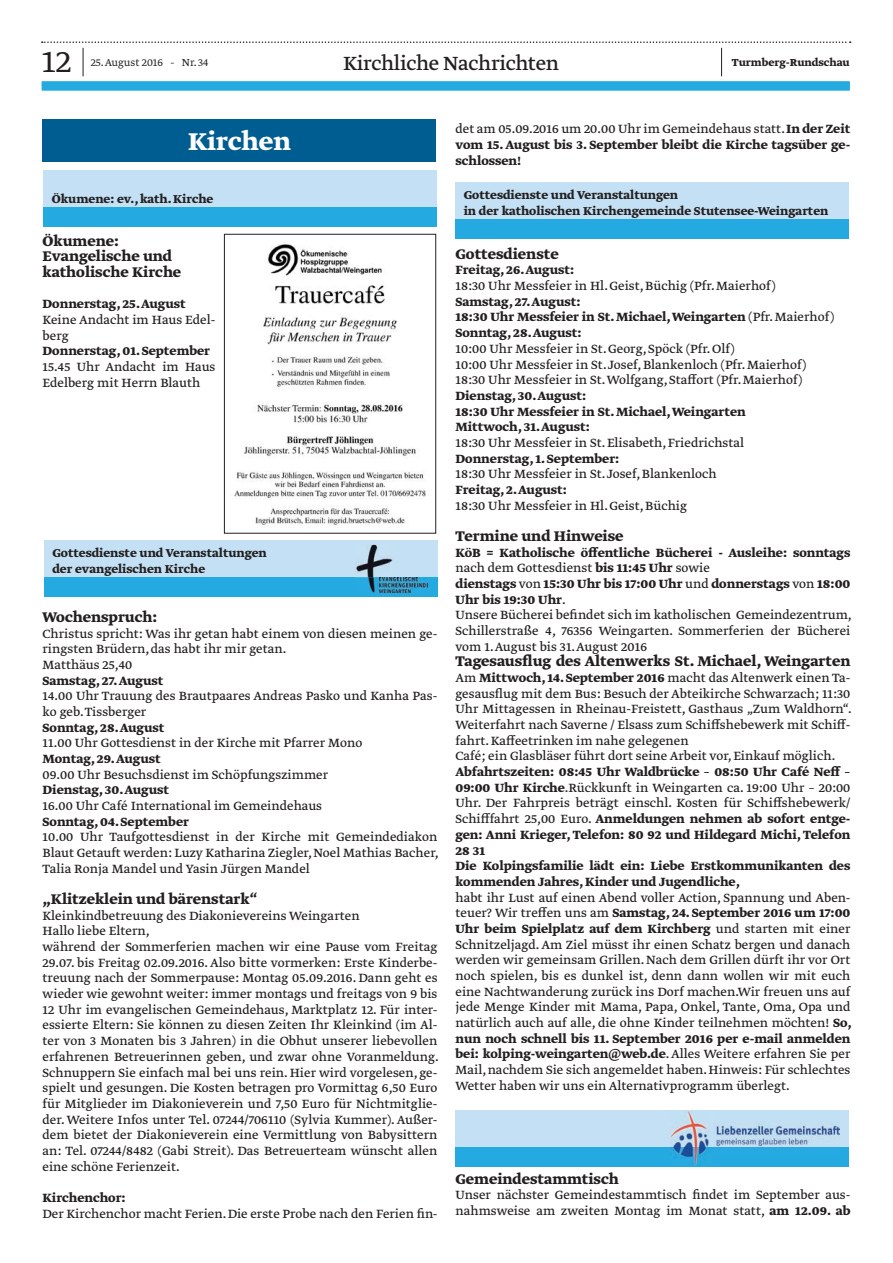
<style>
.page{position:relative;width:893px;height:1263px;background:#fff}
.page>*{position:absolute;margin:0;border:0;box-sizing:border-box;transform-origin:0 0}
.t1{font:300 36px "Greta Text Std";color:#231f20}
.t2{font:700 28.65px "Greta Text Std";color:#fff}
.t3{font:22.5px "Greta Text Std";letter-spacing:-.015em;color:#231f20}
.t4{font:700 16.5px/15.8px "Greta Text Std";color:#231f20}
.t5{font:14.1px/15.8px "Greta Text Std Regular Min";color:#231f20}
.t6{font:700 14.1px/15.8px "Greta Text Std";color:#231f20}
.t7{font:700 13.5px/16.2px "Greta Text Std";color:#231f20}
.t8{font:300 12px "Greta Text Std";color:#231f20}
.t9{font:700 12px "Greta Text Std";color:#231f20}
.s1{font-family:"Greta Text Std";font-weight:700}
.s2{font-family:"Greta Text Std Regular Min";font-weight:400}
</style>
<div class="page">
<svg style="left:42px;top:41px;width:809px;height:35px"></svg>
<div style="left:42px;top:81px;width:808px;height:9px;background:#24aae1"></div>
<div style="left:43px;top:119px;width:393px;height:43px;background:#005d91"></div>
<div style="left:44px;top:170px;width:393px;height:57px;background:#c3e0f4"></div>
<div style="left:44px;top:207px;width:393px;height:20px;background:#24aae1"></div>
<div style="left:44px;top:540px;width:393px;height:57px;background:#c3e0f4"></div>
<div style="left:44px;top:577px;width:393px;height:20px;background:#24aae1"></div>
<img style="left:356px;top:545px;width:36px;height:32px">
<img style="left:356px;top:577px;width:19px;height:16px">
<img style="left:378px;top:576px;width:50px;height:16px">
<div style="left:455px;top:182px;width:394px;height:57px;background:#c3e0f4"></div>
<div style="left:455px;top:219px;width:394px;height:20px;background:#24aae1"></div>
<div style="left:455px;top:1110px;width:394px;height:57px;background:#c3e0f4"></div>
<div style="left:455px;top:1147px;width:394px;height:20px;background:#24aae1"></div>
<img style="left:670px;top:1110px;width:40px;height:56px">
<img style="left:716px;top:1122px;width:123px;height:25px">
<img style="left:234px;top:244px;width:192px;height:283px">
<div style="left:224px;top:234px;width:212px;height:300px;border:1px solid #231f20"></div>
<h1 class="t1" style="left:42px;top:41px;width:31px">12</h1>
<p class="t8" style="left:91px;top:56px;width:119px">25. August 2016 - Nr. 34</p>
<h3 class="t3" style="left:343px;top:50px;width:217px">Kirchliche Nachrichten</h3>
<p class="t9" style="left:732px;top:56px;width:119px">Turmberg-Rundschau</p>
<h2 class="t2" style="left:188px;top:125px;width:104px">Kirchen</h2>
<p class="t7" style="left:52px;top:191px;width:163px">Ökumene: ev., kath. Kirche</p>
<p class="t4" style="left:43px;top:234px;width:140px">Ökumene:<br>Evangelische und katholische Kirche</p>
<p class="t6" style="left:43px;top:297px;width:145px">Donnerstag, 25. August</p>
<p class="t5" style="left:43px;top:313px;width:174px">Keine Andacht im Haus Edel&shy;berg</p>
<p class="t6" style="left:43px;top:344px;width:169px">Donnerstag, 01. September</p>
<p class="t5" style="left:43px;top:360px;width:174px">15.45 Uhr Andacht im Haus<br>Edelberg mit Herrn Blauth</p>
<p class="t7" style="left:52px;top:545px;width:216px">Gottesdienste und Veranstaltungen der evangelischen Kirche</p>
<p class="t4" style="left:43px;top:610px;width:116px">Wochenspruch:</p>
<p class="t5" style="left:43px;top:626px;width:396px">Christus spricht: Was ihr getan habt einem von diesen meinen ge&shy;ringsten Brüdern, das habt ihr mir getan.<br>Matthäus 25,40</p>
<p class="t6" style="left:43px;top:673px;width:122px">Samstag, 27. August</p>
<p class="t5" style="left:43px;top:689px;width:396px">14.00 Uhr Trauung des Brautpaares Andreas Pasko und Kanha Pas&shy;ko geb. Tissberger</p>
<p class="t6" style="left:43px;top:720px;width:124px">Sonntag, 28. August</p>
<p class="t5" style="left:43px;top:736px;width:321px">11.00 Uhr Gottesdienst in der Kirche mit Pfarrer Mono</p>
<p class="t6" style="left:43px;top:751px;width:120px">Montag, 29. August</p>
<p class="t5" style="left:43px;top:767px;width:287px">09.00 Uhr Besuchsdienst im Schöpfungszimmer</p>
<p class="t6" style="left:43px;top:783px;width:128px">Dienstag, 30. August</p>
<p class="t5" style="left:43px;top:799px;width:281px">16.00 Uhr Café International im Gemeindehaus</p>
<p class="t6" style="left:43px;top:814px;width:148px">Sonntag, 04. September</p>
<p class="t5" style="left:43px;top:830px;width:398px;text-align:justify">10.00 Uhr Taufgottesdienst in der Kirche mit Gemeindediakon Blaut Getauft werden: Luzy Katharina Ziegler, Noel Mathias Bacher, Talia Ronja Mandel und Yasin Jürgen Mandel</p>
<p class="t4" style="left:43px;top:892px;width:216px">„Klitzeklein und bärenstark“</p>
<p class="t5" style="left:43px;top:908px;width:398px">Kleinkindbetreuung des Diakonievereins Weingarten<br>Hallo liebe Eltern,<br>während der Sommerferien machen wir eine Pause vom Freitag 29.07. bis Freitag 02.09.2016. Also bitte vormerken: Erste Kinderbe&shy;treuung nach der Sommerpause: Montag 05.09.2016. Dann geht es wieder wie gewohnt weiter: immer montags und freitags von 9 bis 12 Uhr im evangelischen Gemeindehaus, Marktplatz 12. Für inter&shy;essierte Eltern: Sie können zu diesen Zeiten Ihr Kleinkind (im Al&shy;ter von 3 Monaten bis 3 Jahren) in die Obhut unserer liebevollen erfahrenen Betreuerinnen geben, und zwar ohne Voranmeldung.<br>Schnuppern Sie einfach mal bei uns rein. Hier wird vorgelesen, ge&shy;spielt und gesungen. Die Kosten betragen pro Vormittag 6,50 Euro für Mitglieder im Diakonieverein und 7,50 Euro für Nichtmitglie&shy;der. Weitere Infos unter Tel. 07244/706110 (Sylvia Kummer). Außer&shy;dem bietet der Diakonieverein eine Vermittlung von Babysittern an: Tel. 07244/8482 (Gabi Streit). Das Betreuerteam wünscht allen eine schöne Ferienzeit.</p>
<p class="t6" style="left:43px;top:1190px;width:85px">Kirchenchor:</p>
<p class="t5" style="left:43px;top:1206px;width:396px">Der Kirchenchor macht Ferien. Die erste Probe nach den Ferien fin-</p>
<p class="t5" style="left:455px;top:122px;width:396px">det am 05.09.2016 um 20.00 Uhr im Gemeindehaus statt. <span class="s1">In der Zeit</span></p>
<p class="t6" style="left:455px;top:138px;width:396px">vom 15. August bis 3. September bleibt die Kirche tagsüber ge&shy;schlossen!</p>
<p class="t7" style="left:464px;top:187px;width:366px">Gottesdienste und Veranstaltungen<br>in der katholischen Kirchengemeinde Stutensee-Weingarten</p>
<p class="t4" style="left:455px;top:247px;width:105px">Gottesdienste</p>
<p class="t6" style="left:455px;top:263px;width:120px">Freitag, 26. August:</p>
<p class="t5" style="left:455px;top:279px;width:322px">18:30 Uhr Messfeier in Hl. Geist, Büchig (Pfr. Maierhof)</p>
<p class="t6" style="left:455px;top:294px;width:380px">Samstag, 27. August:<br>18:30 Uhr Messfeier in St. Michael, Weingarten <span class="s2">(Pfr. Maierhof)<br></span>Sonntag, 28. August:</p>
<p class="t5" style="left:455px;top:341px;width:352px">10:00 Uhr Messfeier in St. Georg, Spöck (Pfr. Olf)<br>10:00 Uhr Messfeier in St. Josef, Blankenloch (Pfr. Maierhof)<br>18:30 Uhr Messfeier in St. Wolfgang, Staffort (Pfr. Maierhof)</p>
<p class="t6" style="left:455px;top:388px;width:292px">Dienstag, 30. August:<br>18:30 Uhr Messfeier in St. Michael, Weingarten<br>Mittwoch, 31. August:</p>
<p class="t5" style="left:455px;top:435px;width:290px">18:30 Uhr Messfeier in St. Elisabeth, Friedrichstal</p>
<p class="t6" style="left:455px;top:451px;width:165px">Donnerstag, 1. September:</p>
<p class="t5" style="left:455px;top:467px;width:263px">18:30 Uhr Messfeier in St. Josef, Blankenloch</p>
<p class="t6" style="left:455px;top:482px;width:113px">Freitag, 2. August:</p>
<p class="t5" style="left:455px;top:498px;width:233px">18:30 Uhr Messfeier in Hl. Geist, Büchig</p>
<p class="t4" style="left:455px;top:529px;width:170px">Termine und Hinweise</p>
<p class="t6" style="left:455px;top:545px;width:396px">KöB = Katholische öffentliche Bücherei - Ausleihe: sonntags</p>
<p class="t5" style="left:455px;top:561px;width:256px">nach dem Gottesdienst <span class="s1">bis 11:45 Uhr</span> sowie</p>
<p class="t6" style="left:455px;top:576px;width:396px">dienstags <span class="s2">von</span> 15:30 Uhr bis 17:00 Uhr <span class="s2">und</span> donnerstags <span class="s2">von</span> 18:00<br>Uhr bis 19:30 Uhr<span class="s2">.</span></p>
<p class="t5" style="left:455px;top:608px;width:398px;text-align:justify">Unsere Bücherei befindet sich im katholischen Gemeindezentrum, Schillerstraße 4, 76356 Weingarten. Sommerferien der Bücherei vom 1. August bis 31. August 2016</p>
<p class="t4" style="left:455px;top:654px;width:396px">Tagesausflug des Altenwerks St. Michael, Weingarten</p>
<p class="t5" style="left:455px;top:671px;width:398px">Am <span class="s1">Mittwoch, 14. September 2016</span> macht das Altenwerk einen Ta&shy;gesausflug mit dem Bus: Besuch der Abteikirche Schwarzach; 11:30<br>Uhr Mittagessen in Rheinau-Freistett, Gasthaus „Zum Waldhorn“.<br>Weiterfahrt nach Saverne / Elsass zum Schiffshebewerk mit Schiff&shy;fahrt. Kaffeetrinken im nahe gelegenen<br>Café; ein Glasbläser führt dort seine Arbeit vor, Einkauf möglich.</p>
<p class="t6" style="left:455px;top:765px;width:396px">Abfahrtszeiten: 08:45 Uhr Waldbrücke – 08:50 Uhr Café Neff –</p>
<p class="t5" style="left:455px;top:780px;width:396px"><span class="s1">09:00 Uhr Kirche</span>.Rückkunft in Weingarten ca. 19:00 Uhr – 20:00<br>Uhr. Der Fahrpreis beträgt einschl. Kosten für Schiffshebewerk/</p>
<p class="t6" style="left:455px;top:812px;width:396px"><span class="s2">Schifffahrt 25,00 Euro.</span> Anmeldungen nehmen ab sofort entge&shy;gen: Anni Krieger, Telefon: 80 92 und Hildegard Michi, Telefon 28 31<br>Die Kolpingsfamilie lädt ein: Liebe Erstkommunikanten des kommenden Jahres, Kinder und Jugendliche,</p>
<p class="t5" style="left:455px;top:890px;width:396px">habt ihr Lust auf einen Abend voller Action, Spannung und Aben-</p>
<p class="t6" style="left:455px;top:906px;width:396px"><span class="s2">teuer? Wir treffen uns am</span> Samstag, 24. September 2016 um 17:00<br>Uhr beim Spielplatz auf dem Kirchberg <span class="s2">und starten mit einer</span></p>
<p class="t5" style="left:455px;top:937px;width:398px;text-align:justify">Schnitzeljagd. Am Ziel müsst ihr einen Schatz bergen und danach werden wir gemeinsam Grillen. Nach dem Grillen dürft ihr vor Ort noch spielen, bis es dunkel ist, denn dann wollen wir mit euch eine Nachtwanderung zurück ins Dorf machen.Wir freuen uns auf jede Menge Kinder mit Mama, Papa, Onkel, Tante, Oma, Opa und natürlich auch auf alle, die ohne Kinder teilnehmen möchten! <span class="s1">So,</span></p>
<p class="t6" style="left:455px;top:1031px;width:396px">nun noch schnell bis 11. September 2016 per e-mail anmelden bei: kolping-weingarten@web.de<span class="s2">. Alles Weitere erfahren Sie per</span></p>
<p class="t5" style="left:455px;top:1063px;width:396px">Mail, nachdem Sie sich angemeldet haben. Hinweis: Für schlechtes<br>Wetter haben wir uns ein Alternativprogramm überlegt.</p>
<p class="t4" style="left:455px;top:1171px;width:165px">Gemeindestammtisch</p>
<p class="t5" style="left:455px;top:1188px;width:396px">Unser nächster Gemeindestammtisch findet im September aus&shy;nahmsweise am zweiten Montag im Monat statt, <span class="s1">am 12.09. ab</span></p>
</div>
